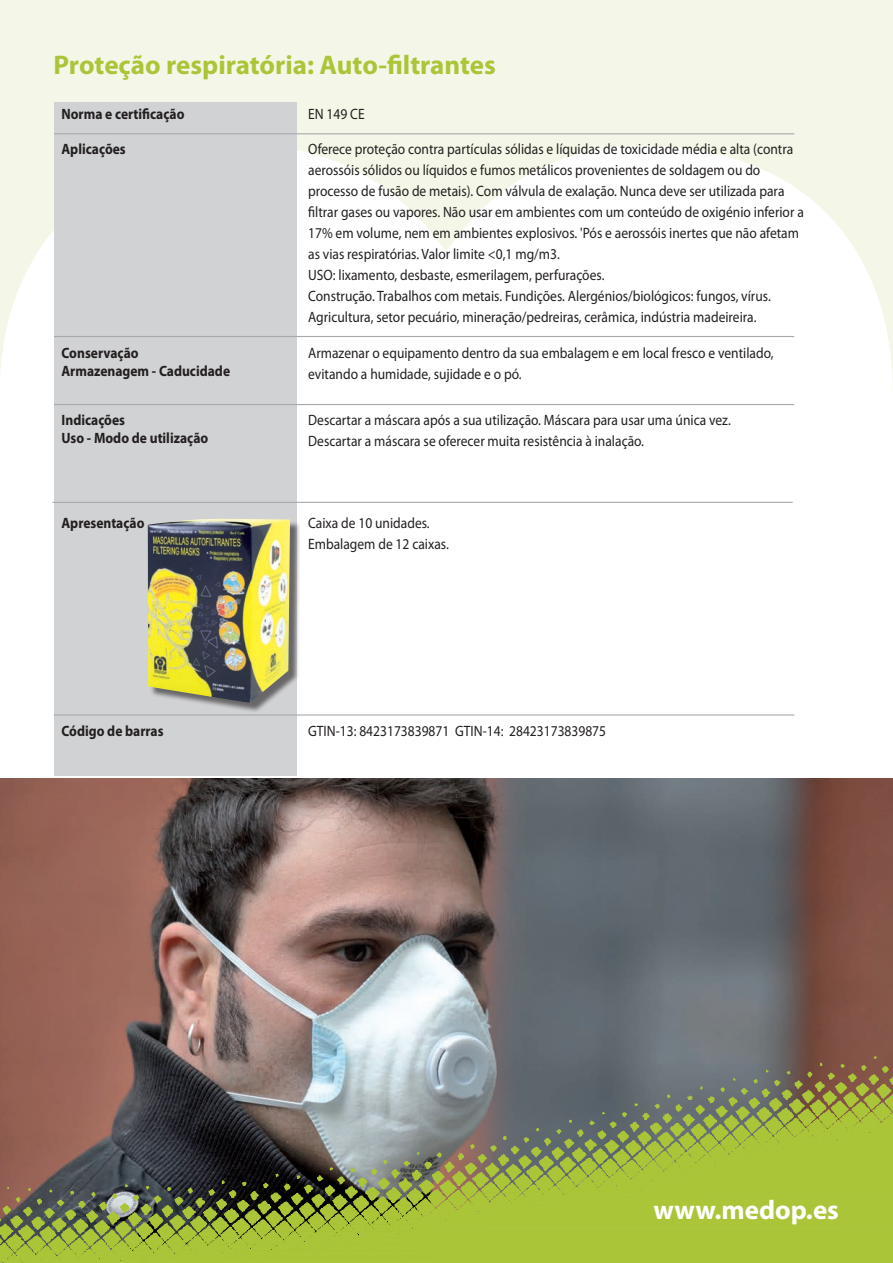
<style>
.page{position:relative;width:893px;height:1263px;background:#fff}
.page>*{position:absolute;margin:0;border:0;box-sizing:border-box;transform-origin:0 0}
.t1{font:700 27px "Myriad Pro";color:#abc538}
.t2{font:700 27px "Myriad Pro";color:#fff}
.t3{font:15px/21px "Myriad Pro";color:#231f20;scale:.9 1}
.t4{font:700 15px "Myriad Pro";color:#231f20;scale:.9 1}
</style>
<div class="page">
<img style="left:0;top:778px;width:893px;height:278px">
<svg style="left:0;top:1056px;width:893px;height:207px"></svg>
<svg style="left:0;top:0;width:893px;height:392px;fill:#f4f7e7"></svg>
<div style="left:54px;top:102px;width:242px;height:674px;background:#d1d2d4"></div>
<hr style="left:54px;top:714px;width:740px;height:1px;background:#a8a9ad">
<hr style="left:52px;top:502px;width:741px;height:1px;background:#a8a9ad">
<hr style="left:54px;top:336px;width:740px;height:1px;background:#a8a9ad">
<hr style="left:54px;top:404px;width:740px;height:1px;background:#a8a9ad">
<hr style="left:54px;top:133px;width:740px;height:1px;background:#a8a9ad">
<div style="left:149px;top:520px;width:151px;height:193px;background:#231f20;opacity:.6"></div>
<img style="left:148px;top:519px;width:142px;height:184px">
<p class="t1" style="left:54px;top:48px;width:444px">Proteção respiratória: Auto-filtrantes</p>
<p class="t4" style="left:62px;top:105px;width:138px">Norma e certificação</p>
<p class="t4" style="left:62px;top:139px;width:73px">Aplicações</p>
<p class="t4" style="left:62px;top:343px;width:87px">Conservação</p>
<p class="t4" style="left:62px;top:361px;width:189px">Armazenagem - Caducidade</p>
<p class="t4" style="left:62px;top:411px;width:72px">Indicações</p>
<p class="t4" style="left:62px;top:429px;width:164px">Uso - Modo de utilização</p>
<p class="t3" style="left:308px;top:104px;width:64px">EN 149 CE</p>
<p class="t3" style="left:308px;top:138px;width:552px">Oferece proteção contra partículas sólidas e líquidas de toxicidade média e alta (contra aerossóis sólidos ou líquidos e fumos metálicos provenientes de soldagem ou do processo de fusão de metais). Com válvula de exalação. Nunca deve ser utilizada para filtrar gases ou vapores. Não usar em ambientes com um conteúdo de oxigénio inferior a 17% em volume, nem em ambientes explosivos. 'Pós e aerossóis inertes que não afetam as vias respiratórias. Valor limite &lt;0,1 mg/m3.</p>
<p class="t3" style="left:308px;top:264px;width:331px">USO: lixamento, desbaste, esmerilagem, perfurações.</p>
<p class="t3" style="left:308px;top:285px;width:515px">Construção. Trabalhos com metais. Fundições. Alergénios/biológicos: fungos, vírus.</p>
<p class="t3" style="left:308px;top:306px;width:500px">Agricultura, setor pecuário, mineração/pedreiras, cerâmica, indústria madeireira.</p>
<p class="t3" style="left:308px;top:342px;width:519px">Armazenar o equipamento dentro da sua embalagem e em local fresco e ventilado, evitando a humidade, sujidade e o pó.</p>
<p class="t3" style="left:308px;top:410px;width:471px">Descartar a máscara após a sua utilização. Máscara para usar uma única vez.<br>Descartar a máscara se oferecer muita resistência à inalação.</p>
<p class="t4" style="left:62px;top:513px;width:94px">Apresentação</p>
<p class="t3" style="left:308px;top:512px;width:137px">Caixa de 10 unidades.</p>
<p class="t3" style="left:308px;top:533px;width:158px">Embalagem de 12 caixas.</p>
<p class="t4" style="left:62px;top:721px;width:115px">Código de barras</p>
<p class="t3" style="left:308px;top:720px;width:333px">GTIN-13: 8423173839871 GTIN-14: 28423173839875</p>
<p class="t2" style="left:653px;top:1192px;width:187px">www.medop.es</p>
</div>
